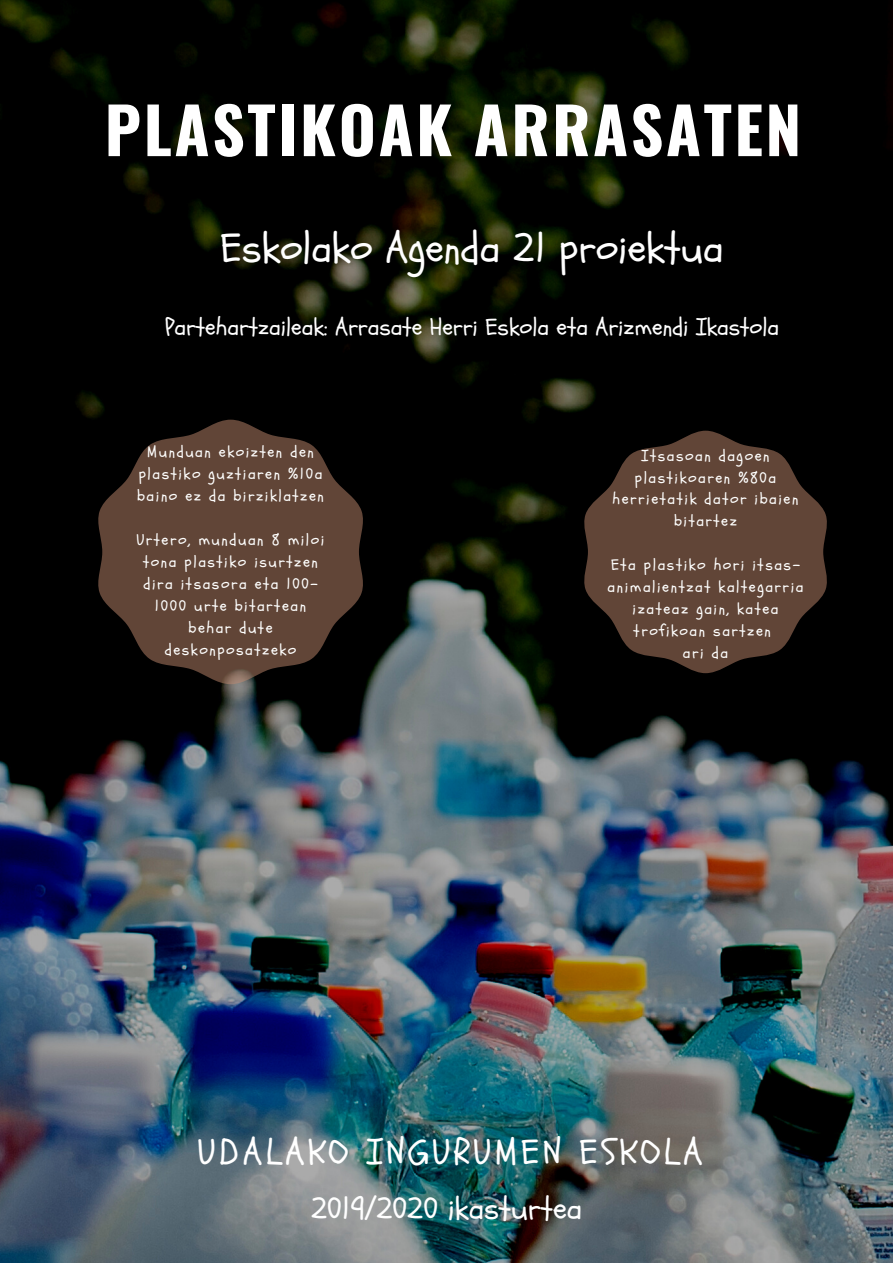
<style>
.page{position:relative;width:893px;height:1263px;background:#fff}
.page>*{position:absolute;margin:0;border:0;box-sizing:border-box;transform-origin:0 0}
.t1{font:700 63.68px "Oswald";letter-spacing:.04em;color:#fff}
.t2{font:42px "Schoolbell";color:#fff}
.t3{font:36px "Schoolbell";letter-spacing:.1em;color:#fff}
.t4{font:31.5px "Schoolbell";color:#fff}
.t5{font:24px "Schoolbell";color:#fff}
.t6{font:15.75px/21.9px "Schoolbell";letter-spacing:.1em;color:#fffffe;text-align:center}
</style>
<div class="page">
<img style="left:0;top:0;width:893px;height:1263px">
<svg style="left:584px;top:431px;width:243px;height:242px;background:#493429"></svg>
<svg style="left:98px;top:420px;width:265px;height:264px;background:#4a342a"></svg>
<h1 class="t1" style="left:105px;top:80px;width:698px">PLASTIKOAK ARRASATEN</h1>
<h2 class="t2" style="left:220px;top:220px;width:504px">Eskolako Agenda 21 proiektua</h2>
<h3 class="t5" style="left:165px;top:311px;width:615px">Partehartzaileak: Arrasate Herri Eskola eta Arizmendi Ikastola</h3>
<p class="t6" style="left:137px;top:441px;width:188px">Munduan ekoizten den plastiko guztiaren %10a baino ez da birziklatzen</p>
<p class="t6" style="left:137px;top:529px;width:189px">Urtero, munduan 8 miloi tona plastiko isurtzen dira itsasora eta 100-<br>1000 urte bitartean behar dute deskonposatzeko</p>
<p class="t6" style="left:612px;top:445px;width:187px">Itsasoan dagoen plastikoaren %80a herrietatik dator ibaien bitartez</p>
<p class="t6" style="left:607px;top:554px;width:197px">Eta plastiko hori itsas&shy;animalientzat kaltegarria izateaz gain, katea trofikoan sartzen<br>ari da</p>
<h3 class="t3" style="left:198px;top:1128px;width:506px">UDALAKO INGURUMEN ESKOLA</h3>
<h3 class="t4" style="left:311px;top:1187px;width:273px">2019/2020 ikasturtea</h3>
</div>
